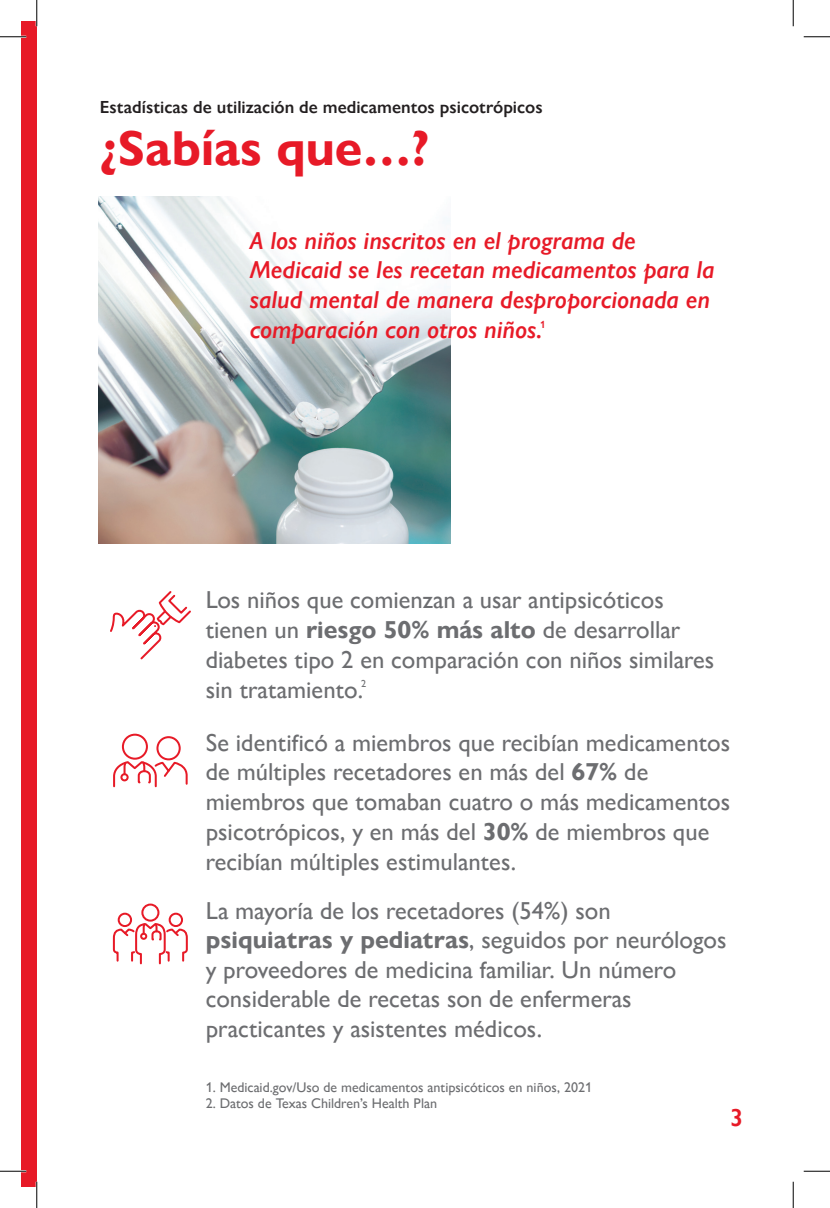
<style>
.page{position:relative;width:830px;height:1208px;background:#fff}
.page>*{position:absolute;margin:0;border:0;box-sizing:border-box;transform-origin:0 0}
.t1{font:700 49px "Gill Sans Nova";color:#e71a27}
.t2{font:500 24.5px/29.8px "Gill Sans Nova";color:#6c6d70}
.t3{font:italic 600 24.5px/29.8px "Gill Sans Nova";color:#e71a27}
.t4{font:600 24.5px "Gill Sans Nova";color:#e71a27}
.t5{font:600 17.5px "Gill Sans Nova";color:#231f20}
.t6{font:500 14px "Gill Sans Nova";color:#6c6d70}
.t7{font:600 10.15px "Gill Sans Nova";color:#e71a27}
.t8{font:500 10.15px "Gill Sans Nova";color:#6c6d70}
.s1{font-weight:700}
</style>
<div class="page">
<img style="left:98px;top:197px;width:352px;height:346px">
<div style="left:21px;top:21px;width:16px;height:1165px;background:#e71a27"></div>
<svg style="left:110px;top:591px;width:81px;height:69px"></svg>
<div style="left:156px;top:736px;width:25px;height:24px;border:2px solid #e71a27;border-radius:50%"></div>
<div style="left:122px;top:733px;width:26px;height:26px;border:2px solid #e71a27;border-radius:50%"></div>
<svg style="left:113px;top:760px;width:75px;height:28px"></svg>
<div style="left:141px;top:903px;width:18px;height:18px;border:2px solid #e71a27;border-radius:50%"></div>
<div style="left:118px;top:912px;width:14px;height:15px;border:2px solid #e71a27;border-radius:50%"></div>
<svg style="left:112px;top:921px;width:76px;height:44px"></svg>
<div style="left:169px;top:912px;width:14px;height:15px;border:2px solid #e71a27;border-radius:50%"></div>
<hr style="left:0;top:36px;width:26px;height:2px;background:#fff">
<hr style="left:0;top:1170px;width:26px;height:2px;background:#fff">
<svg style="left:0;top:36px;width:26px;height:1px"></svg>
<svg style="left:803px;top:36px;width:27px;height:1px"></svg>
<svg style="left:0;top:1170px;width:26px;height:1px"></svg>
<svg style="left:803px;top:1170px;width:27px;height:1px"></svg>
<svg style="left:36px;top:0;width:1px;height:26px"></svg>
<svg style="left:36px;top:1181px;width:1px;height:27px"></svg>
<svg style="left:792px;top:0;width:1px;height:26px"></svg>
<svg style="left:792px;top:1181px;width:1px;height:27px"></svg>
<p class="t5" style="left:100px;top:96px;width:444px">Estadísticas de utilización de medicamentos psicotrópicos</p>
<h1 class="t1" style="left:100px;top:118px;width:331px">¿Sabías que…?</h1>
<p class="t3" style="left:250px;top:225px;width:466px">A los niños inscritos en el programa de Medicaid se les recetan medicamentos para la salud mental de manera desproporcionada en comparación con otros niños.</p>
<p class="t7" style="left:540px;top:319px;width:7px">1</p>
<p class="t2" style="left:206px;top:585px;width:510px">Los niños que comienzan a usar antipsicóticos tienen un <span class="s1">riesgo 50% más alto</span> de desarrollar diabetes tipo 2 en comparación con niños similares sin tratamiento.</p>
<p class="t8" style="left:361px;top:677px;width:7px">2</p>
<p class="t2" style="left:206px;top:727px;width:526px">Se identificó a miembros que recibían medicamentos de múltiples recetadores en más del <span class="s1">67%</span> de miembros que tomaban cuatro o más medicamentos psicotrópicos, y en más del <span class="s1">30%</span> de miembros que recibían múltiples estimulantes.</p>
<p class="t2" style="left:206px;top:895px;width:522px">La mayoría de los recetadores (54%) son <span class="s1">psiquiatras y pediatras</span>, seguidos por neurólogos y proveedores de medicina familiar. Un número considerable de recetas son de enfermeras practicantes y asistentes médicos.</p>
<p class="t6" style="left:206px;top:1079px;width:388px">1. Medicaid.gov/Uso de medicamentos antipsicóticos en niños, 2021</p>
<p class="t6" style="left:206px;top:1094px;width:233px">2. Datos de Texas Children’s Health Plan</p>
<p class="t4" style="left:730px;top:1102px;width:14px">3</p>
</div>
